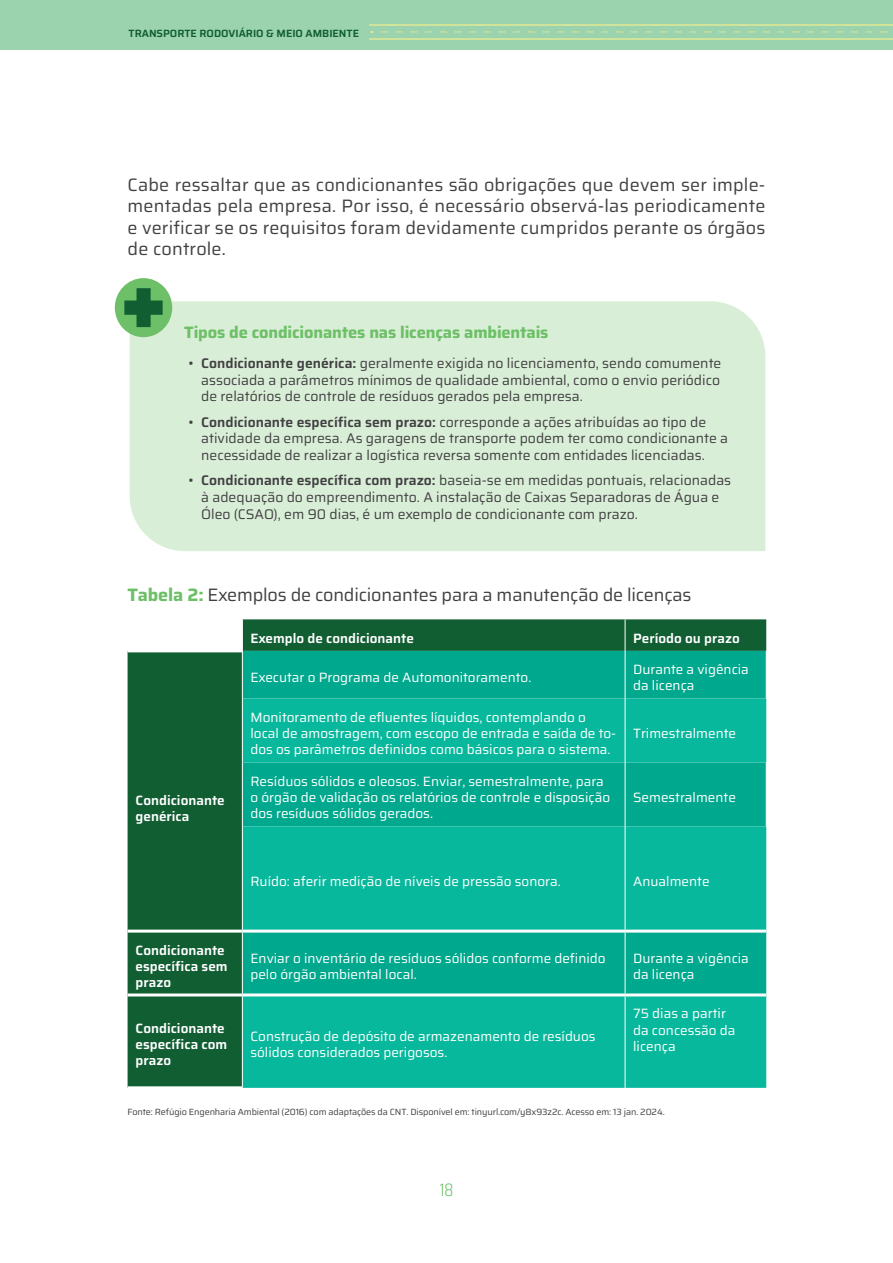
<style>
.page{position:relative;width:893px;height:1263px;background:#fff}
.page>*{position:absolute;margin:0;border:0;box-sizing:border-box;transform-origin:0 0}
.t1{font:18px/21.6px "Saira";letter-spacing:-.01em;color:#414042;text-align:justify}
.t2{font:300 18px "Saira Condensed";color:#6dc067}
.t3{font:700 16.5px "Saira";letter-spacing:-.01em;color:#6dc067}
.t4{font:13.95px/16.8px "Saira";color:#414042}
.t5{font:13.5px/16.2px "Saira";color:#fff}
.t6{font:600 13.5px/16.2px "Saira";color:#fff}
.t7{font:600 10.5px "Saira";color:#115e32}
.t8{font:9px "Saira";letter-spacing:-.01em;color:#414042}
.s1{font-weight:600}
.s2{font-weight:700;color:#6dc067}
</style>
<div class="page">
<div style="left:0;top:0;width:893px;height:50px;background:#9bd3ae"></div>
<hr style="left:370px;top:24px;width:523px;height:2px;background:#d1e39b">
<div style="left:243px;top:619px;width:523px;height:32px;background:#115e32"></div>
<div style="left:128px;top:652px;width:114px;height:434px;background:#115e32"></div>
<div style="left:243px;top:651px;width:523px;height:47px;background:#00a88e"></div>
<svg style="left:243px;top:698px;width:523px;height:390px;background:#06b398"></svg>
<hr style="left:625px;top:698px;width:1px;height:64px;background:#fff">
<hr style="left:625px;top:826px;width:1px;height:103px;background:#fff">
<hr style="left:625px;top:996px;width:1px;height:92px;background:#fff">
<hr style="left:625px;top:619px;width:1px;height:32px;background:#fff">
<hr style="left:625px;top:651px;width:1px;height:47px;background:#fff">
<hr style="left:625px;top:762px;width:1px;height:64px;background:#fff">
<hr style="left:625px;top:932px;width:1px;height:61px;background:#fff">
<hr style="left:242px;top:929px;width:383px;height:3px;background:#fff">
<hr style="left:625px;top:929px;width:141px;height:3px;background:#fff">
<hr style="left:242px;top:993px;width:383px;height:3px;background:#fff">
<hr style="left:625px;top:993px;width:141px;height:3px;background:#fff">
<hr style="left:128px;top:993px;width:114px;height:3px;background:#fff">
<hr style="left:128px;top:929px;width:114px;height:3px;background:#fff">
<div style="left:130px;top:301px;width:635px;height:250px;background:#d9eed7"></div>
<div style="left:115px;top:278px;width:57px;height:59px;background:#6dc067;border-radius:50%"></div>
<svg style="left:124px;top:288px;width:39px;height:39px"></svg>
<p class="t7" style="left:129px;top:25px;width:232px">TRANSPORTE RODOVIÁRIO &amp; MEIO AMBIENTE</p>
<p class="t1" style="left:128px;top:173px;width:639px">Cabe ressaltar que as condicionantes são obrigações que devem ser imple&shy;mentadas pela empresa. Por isso, é necessário observá-las periodicamente e verificar se os requisitos foram devidamente cumpridos perante os órgãos de controle.</p>
<p class="t3" style="left:184px;top:319px;width:366px">Tipos de condicionantes nas licenças ambientais</p>
<p class="t4" style="left:201px;top:354px;width:522px;text-align:justify;text-indent:-13px">• <span class="s1">Condicionante genérica:</span> geralmente exigida no licenciamento, sendo comumente associada a parâmetros mínimos de qualidade ambiental, como o envio periódico de relatórios de controle de resíduos gerados pela empresa.</p>
<p class="t4" style="left:201px;top:413px;width:528px;text-indent:-13px">• <span class="s1">Condicionante específica sem prazo:</span> corresponde a ações atribuídas ao tipo de atividade da empresa. As garagens de transporte podem ter como condicionante a necessidade de realizar a logística reversa somente com entidades licenciadas.</p>
<p class="t4" style="left:201px;top:472px;width:531px;text-indent:-13px">• <span class="s1">Condicionante específica com prazo:</span> baseia-se em medidas pontuais, relacionadas à adequação do empreendimento. A instalação de Caixas Separadoras de Água e<br>Óleo (CSAO), em 90 dias, é um exemplo de condicionante com prazo.</p>
<h1 class="t1" style="left:128px;top:583px;width:565px"><span class="s2">Tabela 2:</span> Exemplos de condicionantes para a manutenção de licenças</h1>
<p class="t6" style="left:250px;top:629px;width:165px">Exemplo de condicionante</p>
<p class="t6" style="left:633px;top:629px;width:108px">Período ou prazo</p>
<p class="t6" style="left:136px;top:792px;width:91px">Condicionante genérica</p>
<p class="t5" style="left:250px;top:669px;width:282px">Executar o Programa de Automonitoramento.</p>
<p class="t5" style="left:633px;top:661px;width:117px">Durante a vigência da licença</p>
<p class="t5" style="left:250px;top:709px;width:367px">Monitoramento de efluentes líquidos, contemplando o local de amostragem, com escopo de entrada e saída de to&shy;dos os parâmetros definidos como básicos para o sistema.</p>
<p class="t5" style="left:633px;top:725px;width:104px">Trimestralmente</p>
<p class="t5" style="left:250px;top:772px;width:361px">Resíduos sólidos e oleosos. Enviar, semestralmente, para o órgão de validação os relatórios de controle e disposição dos resíduos sólidos gerados.</p>
<p class="t5" style="left:633px;top:789px;width:104px">Semestralmente</p>
<p class="t5" style="left:250px;top:873px;width:312px">Ruído: aferir medição de níveis de pressão sonora.</p>
<p class="t5" style="left:633px;top:873px;width:78px">Anualmente</p>
<p class="t6" style="left:136px;top:941px;width:94px">Condicionante específica sem prazo</p>
<p class="t5" style="left:250px;top:949px;width:357px">Enviar o inventário de resíduos sólidos conforme definido pelo órgão ambiental local.</p>
<p class="t5" style="left:633px;top:949px;width:117px">Durante a vigência da licença</p>
<p class="t6" style="left:136px;top:1019px;width:93px">Condicionante específica com prazo</p>
<p class="t5" style="left:250px;top:1028px;width:347px">Construção de depósito de armazenamento de resíduos sólidos considerados perigosos.</p>
<p class="t5" style="left:633px;top:1005px;width:104px">75 dias a partir da concessão da licença</p>
<p class="t8" style="left:128px;top:1105px;width:539px">Fonte: Refúgio Engenharia Ambiental (2016) com adaptações da CNT. Disponível em: tinyurl.com/y8x93z2c. Acesso em: 13 jan. 2024.</p>
<h1 class="t2" style="left:440px;top:1175px;width:15px">18</h1>
</div>
